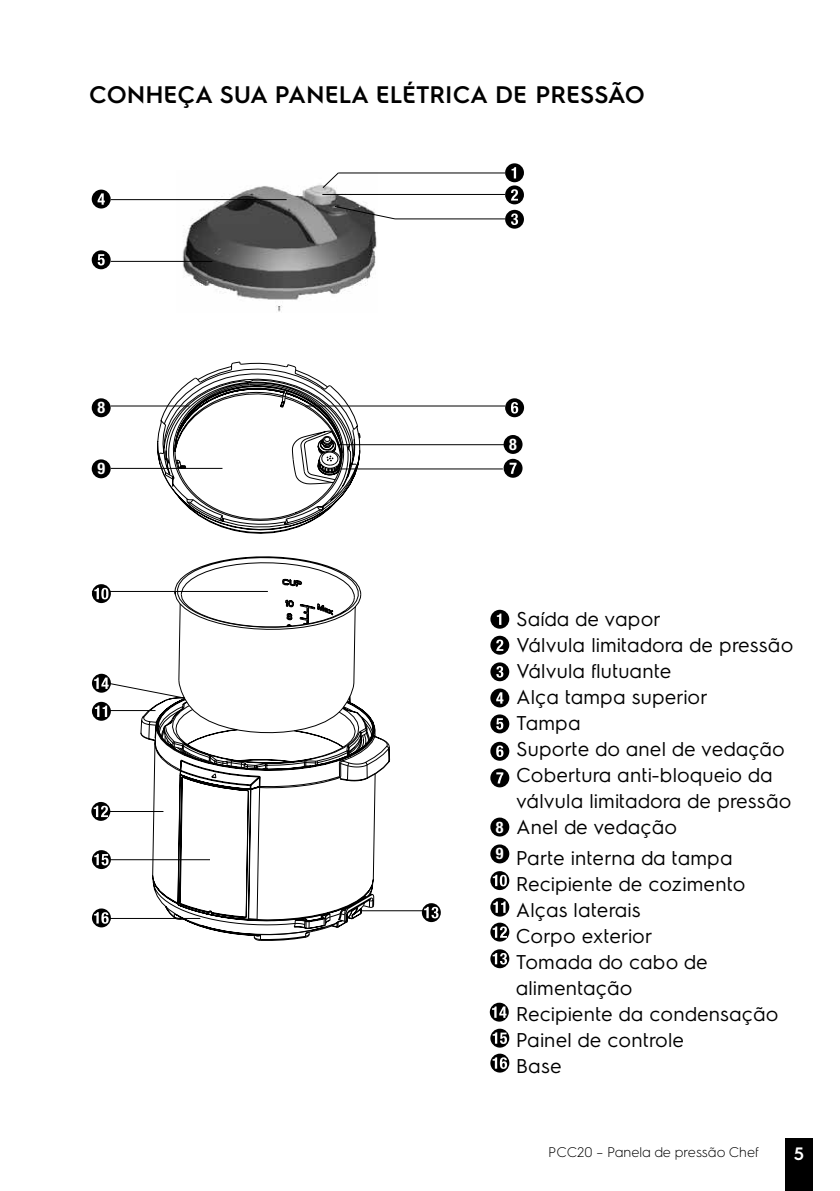
<style>
.page{position:relative;width:840px;height:1191px;background:#fff}
.page>*{position:absolute;margin:0;border:0;box-sizing:border-box;transform-origin:0 0}
.t1{font:600 24px "Electrolux Sans";color:#000}
.t2{font:20px/26px "Electrolux Sans";color:#000}
.t3{font:600 18px "Electrolux Sans";color:#fff}
.t4{font:700 condensed 16px "Helvetica Neue LT Std";color:#fff}
.t5{font:300 14px "Electrolux Sans";color:#000}
.s1{font-family:"Helvetica Neue LT Std";font-weight:700;font-stretch:condensed;font-size:16px;color:#fff}
</style>
<div class="page">
<div style="left:784px;top:1137px;width:28px;height:54px;background:#000"></div>
<svg style="left:490px;top:897px;width:19px;height:19px"></svg>
<svg style="left:493px;top:901px;width:12px;height:11px"></svg>
<svg style="left:490px;top:922px;width:19px;height:19px"></svg>
<svg style="left:492px;top:926px;width:14px;height:11px"></svg>
<svg style="left:490px;top:949px;width:19px;height:19px"></svg>
<svg style="left:492px;top:953px;width:14px;height:11px"></svg>
<svg style="left:489px;top:1002px;width:19px;height:19px"></svg>
<svg style="left:491px;top:1006px;width:15px;height:11px"></svg>
<svg style="left:490px;top:1028px;width:19px;height:19px"></svg>
<svg style="left:492px;top:1032px;width:14px;height:12px"></svg>
<svg style="left:490px;top:1053px;width:19px;height:19px"></svg>
<svg style="left:492px;top:1057px;width:15px;height:12px"></svg>
<svg style="left:490px;top:871px;width:19px;height:19px"></svg>
<svg style="left:492px;top:874px;width:14px;height:12px"></svg>
<div style="left:490px;top:768px;width:19px;height:19px;background:#000;border-radius:50%"></div>
<svg style="left:496px;top:772px;width:7px;height:11px"></svg>
<div style="left:490px;top:610px;width:19px;height:18px;background:#000;border-radius:50%"></div>
<svg style="left:496px;top:613px;width:5px;height:12px"></svg>
<div style="left:490px;top:636px;width:19px;height:18px;background:#000;border-radius:50%"></div>
<svg style="left:496px;top:639px;width:7px;height:12px"></svg>
<svg style="left:490px;top:662px;width:19px;height:19px"></svg>
<svg style="left:496px;top:666px;width:7px;height:11px"></svg>
<div style="left:490px;top:688px;width:19px;height:19px;background:#000;border-radius:50%"></div>
<svg style="left:496px;top:692px;width:7px;height:11px"></svg>
<svg style="left:490px;top:714px;width:19px;height:19px"></svg>
<svg style="left:496px;top:718px;width:7px;height:11px"></svg>
<div style="left:490px;top:742px;width:19px;height:18px;background:#000;border-radius:50%"></div>
<svg style="left:496px;top:745px;width:7px;height:12px"></svg>
<div style="left:490px;top:817px;width:19px;height:19px;background:#000;border-radius:50%"></div>
<div style="left:490px;top:844px;width:19px;height:19px;background:#000;border-radius:50%"></div>
<svg style="left:503px;top:459px;width:19px;height:19px"></svg>
<svg style="left:509px;top:463px;width:7px;height:11px"></svg>
<div style="left:505px;top:163px;width:18px;height:19px;background:#000;border-radius:50%"></div>
<svg style="left:511px;top:167px;width:5px;height:11px"></svg>
<div style="left:505px;top:185px;width:18px;height:19px;background:#000;border-radius:50%"></div>
<svg style="left:511px;top:189px;width:6px;height:12px"></svg>
<div style="left:505px;top:210px;width:18px;height:19px;background:#000;border-radius:50%"></div>
<svg style="left:511px;top:213px;width:6px;height:12px"></svg>
<div style="left:92px;top:190px;width:19px;height:18px;background:#000;border-radius:50%"></div>
<svg style="left:97px;top:193px;width:8px;height:12px"></svg>
<div style="left:92px;top:250px;width:19px;height:19px;background:#000;border-radius:50%"></div>
<svg style="left:98px;top:254px;width:7px;height:11px"></svg>
<div style="left:505px;top:398px;width:18px;height:19px;background:#000;border-radius:50%"></div>
<svg style="left:511px;top:402px;width:7px;height:11px"></svg>
<div style="left:92px;top:398px;width:19px;height:19px;background:#000;border-radius:50%"></div>
<div style="left:92px;top:459px;width:19px;height:19px;background:#000;border-radius:50%"></div>
<svg style="left:186px;top:556px;width:160px;height:18px"></svg>
<svg style="left:142px;top:579px;width:114px;height:357px"></svg>
<svg style="left:179px;top:580px;width:77px;height:349px"></svg>
<svg style="left:244px;top:581px;width:146px;height:352px"></svg>
<svg style="left:256px;top:581px;width:118px;height:357px"></svg>
<svg style="left:260px;top:579px;width:98px;height:356px"></svg>
<img style="left:176px;top:173px;width:201px;height:139px">
<svg style="left:157px;top:361px;width:203px;height:173px"></svg>
<hr style="left:322px;top:194px;width:183px;height:1px;background:#000">
<hr style="left:327px;top:468px;width:175px;height:1px;background:#000">
<hr style="left:305px;top:405px;width:200px;height:1px;background:#000">
<svg style="left:321px;top:172px;width:18px;height:17px"></svg>
<hr style="left:338px;top:172px;width:167px;height:1px;background:#000">
<svg style="left:333px;top:205px;width:63px;height:15px"></svg>
<hr style="left:395px;top:218px;width:110px;height:1px;background:#000">
<hr style="left:111px;top:199px;width:175px;height:1px;background:#000">
<hr style="left:111px;top:261px;width:101px;height:1px;background:#000">
<hr style="left:111px;top:405px;width:78px;height:1px;background:#000">
<hr style="left:111px;top:468px;width:111px;height:1px;background:#000">
<hr style="left:92px;top:591px;width:176px;height:1px;background:#000">
<hr style="left:92px;top:710px;width:63px;height:1px;background:#000">
<svg style="left:92px;top:584px;width:19px;height:19px"></svg>
<svg style="left:94px;top:588px;width:14px;height:11px"></svg>
<svg style="left:92px;top:702px;width:19px;height:19px"></svg>
<svg style="left:95px;top:705px;width:12px;height:12px"></svg>
<hr style="left:92px;top:811px;width:71px;height:1px;background:#000">
<svg style="left:91px;top:802px;width:19px;height:19px"></svg>
<svg style="left:94px;top:805px;width:14px;height:12px"></svg>
<hr style="left:359px;top:910px;width:72px;height:1px;background:#000">
<svg style="left:421px;top:903px;width:19px;height:19px"></svg>
<svg style="left:424px;top:907px;width:14px;height:11px"></svg>
<svg style="left:92px;top:674px;width:19px;height:18px"></svg>
<svg style="left:94px;top:677px;width:92px;height:22px"></svg>
<hr style="left:92px;top:859px;width:118px;height:1px;background:#000">
<svg style="left:92px;top:850px;width:19px;height:19px"></svg>
<svg style="left:94px;top:854px;width:14px;height:11px"></svg>
<hr style="left:105px;top:918px;width:95px;height:1px;background:#000">
<svg style="left:92px;top:908px;width:19px;height:19px"></svg>
<svg style="left:94px;top:912px;width:15px;height:11px"></svg>
<hr style="left:337px;top:444px;width:176px;height:1px;background:#000">
<div style="left:503px;top:435px;width:19px;height:19px;background:#000;border-radius:50%"></div>
<p class="t1" style="left:89px;top:78px;width:557px">CONHEÇA SUA PANELA ELÉTRICA DE PRESSÃO</p>
<p class="t4" style="left:97px;top:398px;width:9px">8</p>
<p class="t4" style="left:97px;top:459px;width:9px">9</p>
<p class="t4" style="left:509px;top:434px;width:9px">8</p>
<p class="t2" style="left:516px;top:604px;width:146px">Saída de vapor</p>
<p class="t2" style="left:516px;top:630px;width:279px">Válvula limitadora de pressão</p>
<p class="t2" style="left:516px;top:656px;width:157px">Válvula flutuante</p>
<p class="t2" style="left:516px;top:682px;width:193px">Alça tampa superior</p>
<p class="t2" style="left:516px;top:708px;width:66px">Tampa</p>
<p class="t2" style="left:516px;top:734px;width:270px">Suporte do anel de vedação</p>
<p class="t2" style="left:516px;top:760px;width:258px">Cobertura anti-bloqueio da</p>
<p class="t2" style="left:516px;top:786px;width:277px">válvula limitadora de pressão</p>
<p class="t2" style="left:495px;top:812px;width:183px"><span class="s1">8</span> Anel de vedação</p>
<p class="t4" style="left:495px;top:844px;width:9px">9</p>
<p class="t2" style="left:515px;top:843px;width:264px">Parte interna da tampa<br>Recipiente de cozimento<br>Alças laterais<br>Corpo exterior<br>Tomada do cabo de alimentação<br>Recipiente da condensação<br>Painel de controle<br>Base</p>
<p class="t5" style="left:548px;top:1142px;width:212px">PCC20 – Panela de pressão Chef</p>
<p class="t3" style="left:793px;top:1141px;width:12px">5</p>
</div>
